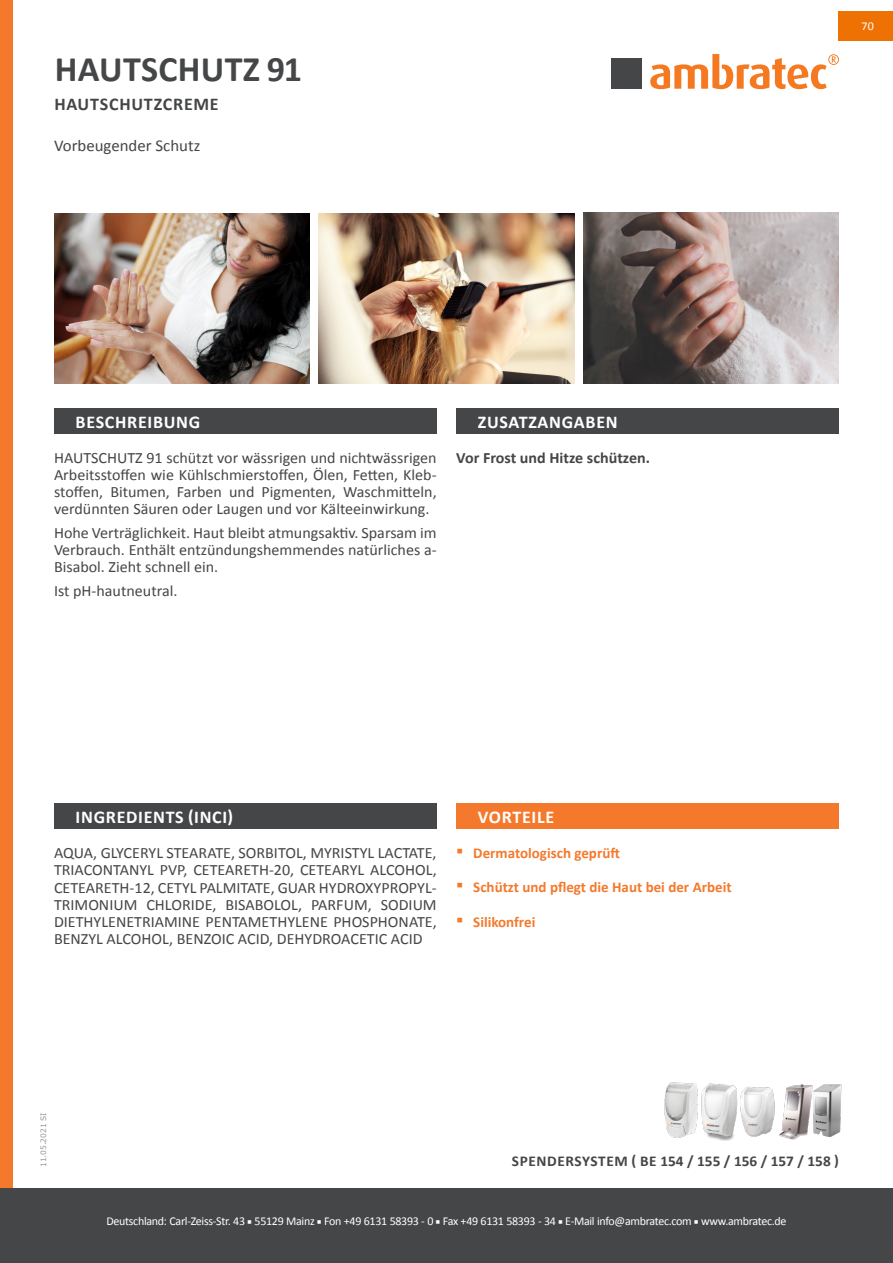
<style>
.page{position:relative;width:893px;height:1263px;background:#fff}
.page>*{position:absolute;margin:0;border:0;box-sizing:border-box;transform-origin:0 0}
.t1{font:700 36px "Calibri";letter-spacing:.01em;color:#454647}
.t2{font:700 18px "Calibri";letter-spacing:.04em;color:#fff}
.t3{font:700 18px "Calibri";letter-spacing:.04em;color:#454647}
.t4{font:16.5px "Calibri";color:#454647}
.t5{font:15.75px/17.2px "Calibri";color:#454647;text-align:justify}
.t6{font:700 15px "Calibri";color:#f4792c}
.t7{font:700 15px "Calibri";letter-spacing:.025em;color:#454647}
.t8{font:12px "Calibri";letter-spacing:-.025em;color:#fff}
.t9{font:7.5px "Verdana";color:#939598}
.s1{font-weight:700}
.s2{font-size:21px}
.s3{font-family:"Minion Pro"}
</style>
<div class="page">
<div style="left:0;top:0;width:13px;height:1263px;background:#f4792c"></div>
<div style="left:0;top:1188px;width:893px;height:75px;background:#454647"></div>
<svg style="left:650px;top:54px;width:189px;height:35px"></svg>
<div style="left:611px;top:58px;width:31px;height:31px;background:#454647"></div>
<div style="left:839px;top:11px;width:54px;height:29px;background:#ee7203"></div>
<div style="left:456px;top:804px;width:383px;height:25px;background:#f4792c"></div>
<div style="left:456px;top:408px;width:383px;height:26px;background:#454647"></div>
<div style="left:54px;top:408px;width:383px;height:26px;background:#454647"></div>
<div style="left:54px;top:804px;width:383px;height:25px;background:#454647"></div>
<img style="left:54px;top:213px;width:255px;height:171px">
<img style="left:319px;top:213px;width:255px;height:171px">
<img style="left:584px;top:212px;width:255px;height:171px">
<img style="left:779px;top:1085px;width:19px;height:55px">
<img style="left:798px;top:1084px;width:44px;height:54px">
<img style="left:742px;top:1086px;width:33px;height:51px">
<img style="left:701px;top:1083px;width:41px;height:58px">
<img style="left:664px;top:1082px;width:34px;height:56px">
<h1 class="t1" style="left:55px;top:44px;width:249px">HAUTSCHUTZ 91</h1>
<p class="t3" style="left:54px;top:91px;width:166px">HAUTSCHUTZCREME</p>
<p class="t4" style="left:54px;top:136px;width:148px">Vorbeugender Schutz</p>
<p class="t8" style="left:862px;top:19px;width:14px">70</p>
<p class="t2" style="left:76px;top:409px;width:126px">BESCHREIBUNG</p>
<p class="t2" style="left:478px;top:409px;width:141px">ZUSATZANGABEN</p>
<p class="t5" style="left:54px;top:448px;width:597px;text-align:left">HAUTSCHUTZ 91 schützt vor wässrigen und nichtwässrigen <span class="s1">Vor Frost und Hitze schützen.<br></span>Arbeitsstoffen wie Kühlschmierstoffen, Ölen, Fetten, Kleb-<br>stoffen, Bitumen, Farben und Pigmenten, Waschmitteln,<br>verdünnten Säuren oder Laugen und vor Kälteeinwirkung.</p>
<p class="t5" style="left:54px;top:523px;width:384px">Hohe Verträglichkeit. Haut bleibt atmungsaktiv. Sparsam im Verbrauch. Enthält entzündungshemmendes natürliches a-Bisabol. Zieht schnell ein.</p>
<p class="t5" style="left:54px;top:581px;width:125px">Ist pH-hautneutral.</p>
<p class="t2" style="left:76px;top:804px;width:159px">INGREDIENTS (INCI)</p>
<p class="t2" style="left:478px;top:804px;width:78px">VORTEILE</p>
<p class="t6" style="left:456px;top:842px;width:165px"><span class="s2">▪</span> Dermatologisch geprüft</p>
<p class="t6" style="left:456px;top:876px;width:277px"><span class="s2">▪</span> Schützt und pflegt die Haut bei der Arbeit</p>
<p class="t6" style="left:456px;top:911px;width:81px"><span class="s2">▪</span> Silikonfrei</p>
<p class="t5" style="left:54px;top:843px;width:384px">AQUA, GLYCERYL STEARATE, SORBITOL, MYRISTYL LACTATE, TRIACONTANYL PVP, CETEARETH-20, CETEARYL ALCOHOL, CETEARETH-12, CETYL PALMITATE, GUAR HYDROXYPROPYL-TRIMONIUM CHLORIDE, BISABOLOL, PARFUM, SODIUM DIETHYLENETRIAMINE PENTAMETHYLENE PHOSPHONATE, BENZYL ALCOHOL, BENZOIC ACID, DEHYDROACETIC ACID</p>
<p class="t9" style="left:39px;top:1167px;width:56px;rotate:-90deg">11.05.2021 SI</p>
<p class="t7" style="left:512px;top:1151px;width:329px">SPENDERSYSTEM ( BE 154 / 155 / 156 / 157 / 158 )</p>
<p class="t8" style="left:106px;top:1214px;width:682px">Deutschland: Carl-Zeiss-Str. 43 <span class="s3">■</span> 55129 Mainz <span class="s3">■</span> Fon +49 6131 58393 - 0 <span class="s3">■</span> Fax +49 6131 58393 - 34 <span class="s3">■</span> E-Mail info@ambratec.com <span class="s3">■</span> www.ambratec.de</p>
</div>
